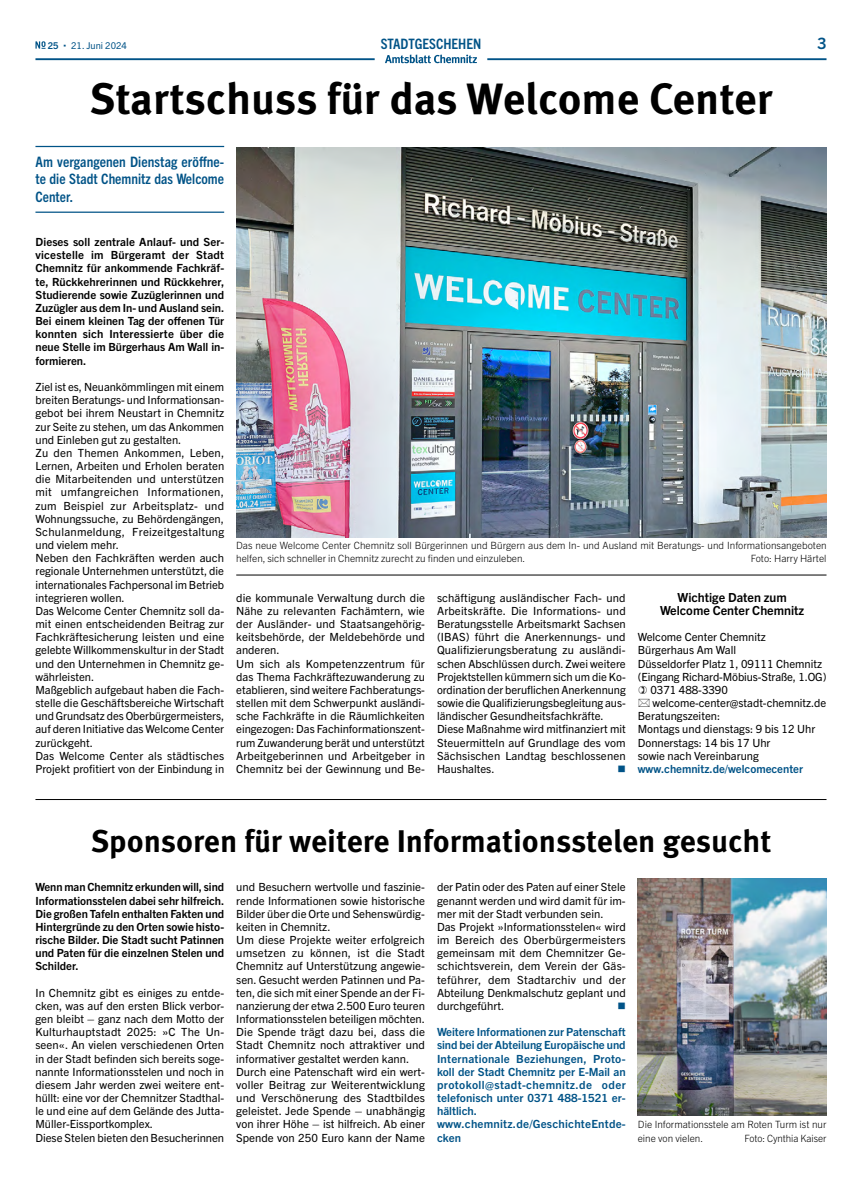
<style>
.page{position:relative;width:862px;height:1184px;background:#fff}
.page>*{position:absolute;margin:0;border:0;box-sizing:border-box;transform-origin:0 0}
.Überschrift_1_Ordnun{font:700 43.75px "Meta Pro";letter-spacing:-.005em;color:#000}
.Überschrift_2_Ordnun{font:700 31.25px "Meta Pro";color:#000}
.t1{font:700 15.62px "Trade Gothic Next LT Pro";color:#005387}
.Teaser_blau_mit_Absa{font:700 condensed 14.38px/17.2px "Trade Gothic Next LT Pro";color:#005387;text-align:justify}
.Rubrikenbezeichnung{font:700 condensed 14.38px "Trade Gothic Next LT Pro";color:#005387}
.Zwischenüberschrift{font:700 12.5px/13.1px "Trade Gothic Next LT Pro";color:#000;text-align:center}
.Fließtext{font:11.25px/13.1px "Trade Gothic Next LT Pro";color:#000;text-align:justify}
.Teasertext_fett{font:700 11.25px/13.1px "Trade Gothic Next LT Pro";color:#000;text-align:justify}
.Hinweistext_Artikele{font:700 11.25px/13.1px "Trade Gothic Next LT Pro";letter-spacing:.02em;color:#005387;text-align:justify}
.Fließtext-2{font:700 11.25px "Trade Gothic Next LT Pro";color:#005387}
.Fließtext-3{font:11.25px "Wingdings";color:#005387}
.Bildunterschrift_mit{font:300 10px/13.1px "Trade Gothic Next LT Pro";color:#000}
.Bildunterschrift{font:300 10px/13.1px "Trade Gothic Next LT Pro";color:#000}
.t2{font:9.38px "Trade Gothic Next LT Pro";color:#005387}
.t3{font:700 9.38px "Trade Gothic Next LT Pro";color:#005387}
</style>
<div class="page">
<svg style="left:35px;top:41px;width:10px;height:8px"></svg>
<hr style="left:35px;top:58px;width:339px;height:2px;background:#005387">
<hr style="left:487px;top:58px;width:339px;height:2px;background:#005387">
<svg style="left:385px;top:55px;width:92px;height:8px"></svg>
<img style="left:637px;top:878px;width:189px;height:237px">
<hr style="left:35px;top:799px;width:791px;height:1px;background:#000">
<hr style="left:35px;top:146px;width:189px;height:1px;background:#005387">
<hr style="left:35px;top:211px;width:189px;height:2px;background:#005387">
<img style="left:236px;top:148px;width:590px;height:389px">
<hr style="left:236px;top:574px;width:590px;height:1px;background:#000">
<p class="t3" style="left:48px;top:39px;width:12px">25</p>
<p class="t2" style="left:71px;top:39px;width:57px">21. Juni 2024</p>
<p class="Rubrikenbezeichnung" style="left:380px;top:34px;width:102px">STADTGESCHEHEN</p>
<h3 class="t1" style="left:817px;top:32px;width:10px">3</h3>
<p class="Überschrift_1_Ordnun" style="left:89px;top:65px;width:684px">Startschuss für das Welcome Center</p>
<p class="Teaser_blau_mit_Absa" style="left:35px;top:152px;width:190px">Am vergangenen Dienstag eröffne&shy;te die Stadt Chemnitz das Welcome Center.</p>
<p class="Teasertext_fett" style="left:35px;top:235px;width:190px">Dieses soll zentrale Anlauf- und Ser&shy;vicestelle im Bürgeramt der Stadt Chemnitz für ankommende Fachkräf&shy;te, Rückkehrerinnen und Rückkehrer, Studierende sowie Zuzüglerinnen und Zuzügler aus dem In- und Ausland sein.<br>Bei einem kleinen Tag der offenen Tür konnten sich Interessierte über die neue Stelle im Bürgerhaus Am Wall in&shy;formieren.</p>
<p class="Fließtext" style="left:35px;top:379px;width:190px">Ziel ist es, Neuankömmlingen mit einem breiten Beratungs- und Informationsan&shy;gebot bei ihrem Neustart in Chemnitz zur Seite zu stehen, um das Ankommen und Einleben gut zu gestalten.</p>
<p class="Fließtext" style="left:35px;top:445px;width:190px">Zu den Themen Ankommen, Leben, Lernen, Arbeiten und Erholen beraten die Mitarbeitenden und unterstützen mit umfangreichen Informationen, zum Beispiel zur Arbeitsplatz- und Wohnungssuche, zu Behördengängen, Schulanmeldung, Freizeitgestaltung und vielem mehr.</p>
<p class="Fließtext" style="left:35px;top:551px;width:190px">Neben den Fachkräften werden auch regionale Unternehmen unterstützt, die internationales Fachpersonal im Betrieb integrieren wollen.</p>
<p class="Fließtext" style="left:35px;top:603px;width:190px">Das Welcome Center Chemnitz soll da&shy;mit einen entscheidenden Beitrag zur Fachkräftesicherung leisten und eine gelebte Willkommenskultur in der Stadt und den Unternehmen in Chemnitz ge&shy;währleisten.</p>
<p class="Fließtext" style="left:35px;top:682px;width:190px">Maßgeblich aufgebaut haben die Fach&shy;stelle die Geschäftsbereiche Wirtschaft und Grundsatz des Oberbürgermeisters, auf deren Initiative das Welcome Center zurückgeht.</p>
<p class="Fließtext" style="left:35px;top:748px;width:190px">Das Welcome Center als städtisches<br>Projekt profitiert von der Einbindung in</p>
<p class="Bildunterschrift_mit" style="left:236px;top:538px;width:591px">Das neue Welcome Center Chemnitz soll Bürgerinnen und Bürgern aus dem In- und Ausland mit Beratungs- und Informationsangeboten helfen, sich schneller in Chemnitz zurecht zu finden und einzuleben.</p>
<p class="Bildunterschrift_mit" style="left:750px;top:551px;width:77px">Foto: Harry Härtel</p>
<p class="Fließtext" style="left:236px;top:590px;width:190px">die kommunale Verwaltung durch die Nähe zu relevanten Fachämtern, wie der Ausländer- und Staatsangehörig&shy;keitsbehörde, der Meldebehörde und anderen.</p>
<p class="Fließtext" style="left:236px;top:656px;width:190px">Um sich als Kompetenzzentrum für das Thema Fachkräftezuwanderung zu etablieren, sind weitere Fachberatungs&shy;stellen mit dem Schwerpunkt ausländi&shy;sche Fachkräfte in die Räumlichkeiten eingezogen: Das Fachinformationszent&shy;rum Zuwanderung berät und unterstützt Arbeitgeberinnen und Arbeitgeber in Chemnitz bei der Gewinnung und Be-</p>
<p class="Fließtext" style="left:437px;top:590px;width:190px">schäftigung ausländischer Fach- und Arbeitskräfte. Die Informations- und Beratungsstelle Arbeitsmarkt Sachsen (IBAS) führt die Anerkennungs- und Qualifizierungsberatung zu ausländi&shy;schen Abschlüssen durch. Zwei weitere Projektstellen kümmern sich um die Ko&shy;ordination der beruflichen Anerkennung sowie die Qualifizierungsbegleitung aus&shy;ländischer Gesundheitsfachkräfte.</p>
<p class="Fließtext" style="left:437px;top:722px;width:190px">Diese Maßnahme wird mitfinanziert mit Steuermitteln auf Grundlage des vom Sächsischen Landtag beschlossenen Haushaltes.</p>
<p class="Fließtext-3" style="left:617px;top:762px;width:10px">■</p>
<p class="Zwischenüberschrift" style="left:659px;top:589px;width:145px">Wichtige Daten zum<br>Welcome Center Chemnitz</p>
<p class="Fließtext" style="left:637px;top:630px;width:130px">Welcome Center Chemnitz</p>
<p class="Fließtext" style="left:637px;top:643px;width:100px">Bürgerhaus Am Wall</p>
<p class="Fließtext" style="left:637px;top:656px;width:186px">Düsseldorfer Platz 1, 09111 Chemnitz</p>
<p class="Fließtext" style="left:637px;top:669px;width:190px">(Eingang Richard-Möbius-Straße, 1.OG)</p>
<p class="Fließtext" style="left:650px;top:682px;width:79px">0371 488-3390</p>
<p class="Fließtext" style="left:652px;top:695px;width:175px">welcome-center@stadt-chemnitz.de</p>
<p class="Fließtext" style="left:637px;top:708px;width:84px">Beratungszeiten:</p>
<p class="Fließtext" style="left:637px;top:722px;width:179px">Montags und dienstags: 9 bis 12 Uhr</p>
<p class="Fließtext" style="left:637px;top:735px;width:134px">Donnerstags: 14 bis 17 Uhr</p>
<p class="Fließtext" style="left:637px;top:748px;width:122px">sowie nach Vereinbarung</p>
<p class="Fließtext-2" style="left:637px;top:761px;width:167px">www.chemnitz.de/welcomecenter</p>
<p class="Überschrift_2_Ordnun" style="left:91px;top:816px;width:682px">Sponsoren für weitere Informationsstelen gesucht</p>
<p class="Teasertext_fett" style="left:35px;top:880px;width:190px">Wenn man Chemnitz erkunden will, sind Informationsstelen dabei sehr hilfreich.<br>Die großen Tafeln enthalten Fakten und Hintergründe zu den Orten sowie histo&shy;rische Bilder. Die Stadt sucht Patinnen und Paten für die einzelnen Stelen und Schilder.</p>
<p class="Fließtext" style="left:35px;top:985px;width:190px">In Chemnitz gibt es einiges zu entde&shy;cken, was auf den ersten Blick verbor&shy;gen bleibt – ganz nach dem Motto der Kulturhauptstadt 2025: »C The Un&shy;seen«. An vielen verschiedenen Orten in der Stadt befinden sich bereits soge&shy;nannte Informationsstelen und noch in diesem Jahr werden zwei weitere ent&shy;hüllt: eine vor der Chemnitzer Stadthal&shy;le und eine auf dem Gelände des Jutta-Müller-Eissportkomplex.</p>
<p class="Fließtext" style="left:35px;top:1130px;width:190px">Diese Stelen bieten den Besucherinnen</p>
<p class="Fließtext" style="left:236px;top:880px;width:190px">und Besuchern wertvolle und faszinie&shy;rende Informationen sowie historische Bilder über die Orte und Sehenswürdig&shy;keiten in Chemnitz.</p>
<p class="Fließtext" style="left:236px;top:932px;width:190px">Um diese Projekte weiter erfolgreich umsetzen zu können, ist die Stadt Chemnitz auf Unterstützung angewie&shy;sen. Gesucht werden Patinnen und Pa&shy;ten, die sich mit einer Spende an der Fi&shy;nanzierung der etwa 2.500 Euro teuren Informationsstelen beteiligen möchten.</p>
<p class="Fließtext" style="left:236px;top:1024px;width:190px">Die Spende trägt dazu bei, dass die Stadt Chemnitz noch attraktiver und informativer gestaltet werden kann.</p>
<p class="Fließtext" style="left:236px;top:1064px;width:190px">Durch eine Patenschaft wird ein wert&shy;voller Beitrag zur Weiterentwicklung und Verschönerung des Stadtbildes geleistet. Jede Spende – unabhängig von ihrer Höhe – ist hilfreich. Ab einer Spende von 250 Euro kann der Name</p>
<p class="Fließtext" style="left:437px;top:880px;width:190px">der Patin oder des Paten auf einer Stele genannt werden und wird damit für im&shy;mer mit der Stadt verbunden sein.</p>
<p class="Fließtext" style="left:437px;top:919px;width:190px">Das Projekt »Informationsstelen« wird im Bereich des Oberbürgermeisters gemeinsam mit dem Chemnitzer Ge&shy;schichtsverein, dem Verein der Gäs&shy;teführer, dem Stadtarchiv und der Abteilung Denkmalschutz geplant und durchgeführt.</p>
<p class="Fließtext-3" style="left:617px;top:999px;width:10px">■</p>
<p class="Hinweistext_Artikele" style="left:437px;top:1024px;width:190px">Weitere Informationen zur Patenschaft sind bei der Abteilung Europäische und Internationale Beziehungen, Proto&shy;koll der Stadt Chemnitz per E-Mail an protokoll@stadt-chemnitz.de oder telefonisch unter 0371 488-1521 er&shy;hältlich.</p>
<p class="Hinweistext_Artikele" style="left:437px;top:1117px;width:190px">www.chemnitz.de/GeschichteEntde&shy;cken</p>
<p class="Bildunterschrift" style="left:637px;top:1117px;width:190px">Die Informationsstele am Roten Turm ist nur eine von vielen.</p>
<p class="Bildunterschrift" style="left:744px;top:1130px;width:83px">Foto: Cynthia Kaiser</p>
</div>
